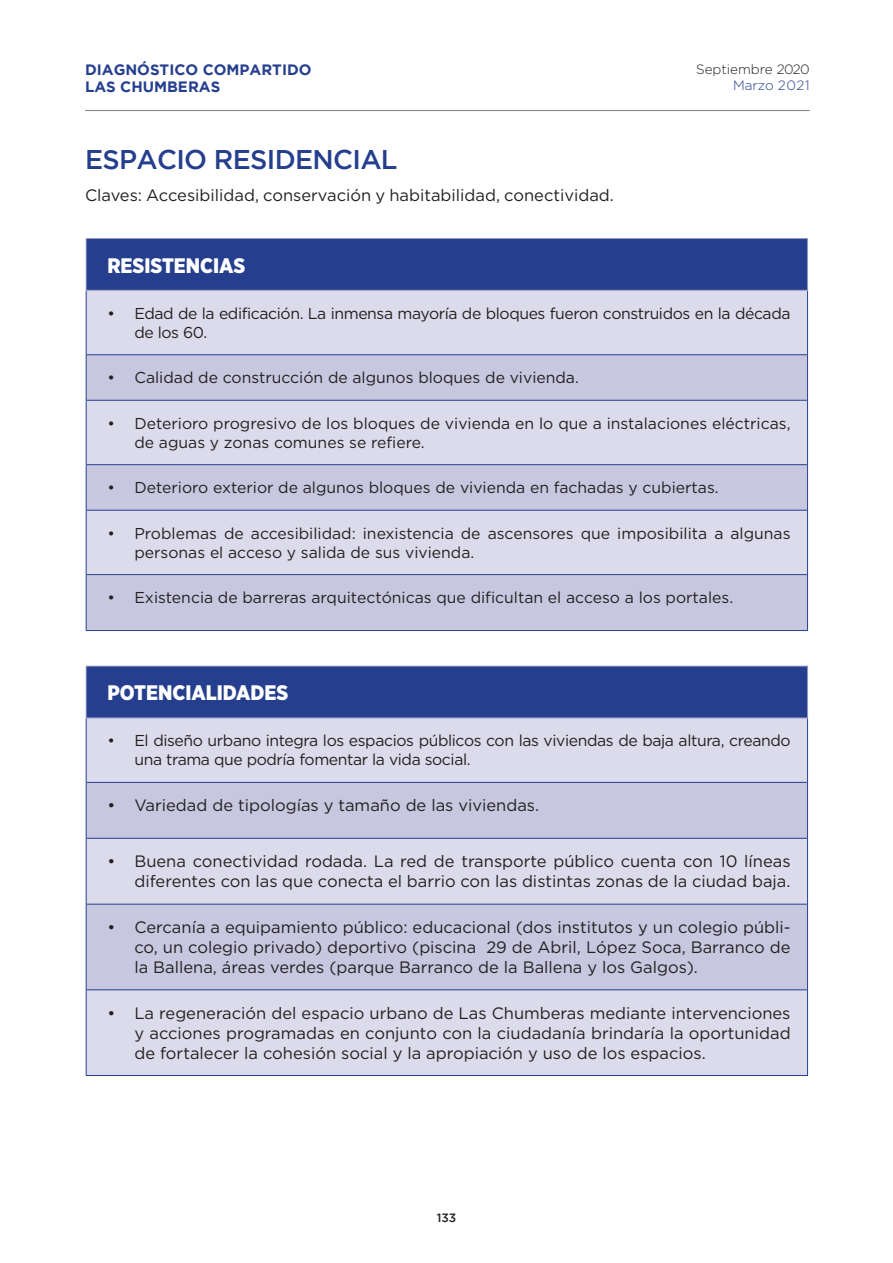
<style>
.page{position:relative;width:893px;height:1263px;background:#fff}
.page>*{position:absolute;margin:0;border:0;box-sizing:border-box;transform-origin:0 0}
.t1{font:500 27px "Gotham";letter-spacing:-.025em;color:#253f8e}
.t2{font:900 21px "Gotham Narrow";color:#fff}
.t3{font:16.5px/19.8px "Gotham";color:#231f20;text-align:justify}
.t4{font:15.75px/18.9px "Gotham";color:#231f20}
.t5{font:15.75px/18.9px "Gotham";letter-spacing:-.025em;color:#231f20}
.t6{font:700 15px/16.5px "Gotham";color:#253f8e}
.t7{font:300 13.5px "Gotham";color:#231f20}
.t8{font:300 13.5px "Gotham";color:#253f8e}
.t9{font:500 12px "Gotham";color:#231f20}
</style>
<div class="page">
<hr style="left:85px;top:110px;width:725px;height:1px;background:#808285">
<div style="left:86px;top:238px;width:721px;height:52px;background:#253f8e"></div>
<div style="left:87px;top:291px;width:720px;height:63px;background:#dbdbeb"></div>
<svg style="left:87px;top:355px;width:720px;height:275px;background:#cfcfe4"></svg>
<hr style="left:86px;top:291px;width:1px;height:64px;background:#253f8e">
<hr style="left:807px;top:291px;width:1px;height:64px;background:#253f8e">
<hr style="left:86px;top:400px;width:1px;height:65px;background:#253f8e">
<hr style="left:807px;top:400px;width:1px;height:65px;background:#253f8e">
<hr style="left:86px;top:355px;width:1px;height:45px;background:#253f8e">
<hr style="left:87px;top:354px;width:720px;height:1px;background:#253f8e">
<hr style="left:807px;top:355px;width:1px;height:45px;background:#253f8e">
<hr style="left:87px;top:400px;width:720px;height:1px;background:#253f8e">
<hr style="left:86px;top:238px;width:722px;height:1px;background:#9b9bc6">
<hr style="left:86px;top:239px;width:1px;height:51px;background:#9b9bc6">
<hr style="left:807px;top:239px;width:1px;height:51px;background:#9b9bc6">
<hr style="left:86px;top:290px;width:722px;height:1px;background:#9b9bc6">
<hr style="left:86px;top:465px;width:1px;height:45px;background:#253f8e">
<hr style="left:87px;top:464px;width:720px;height:1px;background:#253f8e">
<hr style="left:807px;top:465px;width:1px;height:45px;background:#253f8e">
<hr style="left:86px;top:575px;width:1px;height:55px;background:#253f8e">
<hr style="left:807px;top:575px;width:1px;height:55px;background:#253f8e">
<hr style="left:86px;top:630px;width:722px;height:1px;background:#253f8e">
<hr style="left:86px;top:510px;width:1px;height:65px;background:#253f8e">
<hr style="left:87px;top:510px;width:720px;height:1px;background:#253f8e">
<hr style="left:807px;top:510px;width:1px;height:65px;background:#253f8e">
<hr style="left:87px;top:574px;width:720px;height:1px;background:#253f8e">
<div style="left:86px;top:666px;width:721px;height:52px;background:#253f8e"></div>
<div style="left:87px;top:718px;width:720px;height:357px;background:#dbdbeb"></div>
<svg style="left:87px;top:783px;width:720px;height:206px;background:#cccce3"></svg>
<hr style="left:86px;top:718px;width:1px;height:64px;background:#253f8e">
<hr style="left:807px;top:718px;width:1px;height:64px;background:#253f8e">
<hr style="left:86px;top:838px;width:1px;height:66px;background:#253f8e">
<hr style="left:807px;top:838px;width:1px;height:66px;background:#253f8e">
<hr style="left:86px;top:990px;width:1px;height:85px;background:#253f8e">
<hr style="left:807px;top:990px;width:1px;height:85px;background:#253f8e">
<hr style="left:86px;top:782px;width:1px;height:56px;background:#253f8e">
<hr style="left:87px;top:782px;width:720px;height:1px;background:#253f8e">
<hr style="left:807px;top:782px;width:1px;height:56px;background:#253f8e">
<hr style="left:87px;top:838px;width:720px;height:1px;background:#253f8e">
<hr style="left:86px;top:904px;width:1px;height:86px;background:#253f8e">
<hr style="left:87px;top:904px;width:720px;height:1px;background:#253f8e">
<hr style="left:807px;top:904px;width:1px;height:86px;background:#253f8e">
<hr style="left:87px;top:989px;width:720px;height:1px;background:#253f8e">
<hr style="left:86px;top:666px;width:722px;height:1px;background:#9b9bc6">
<hr style="left:86px;top:666px;width:1px;height:51px;background:#9b9bc6">
<hr style="left:807px;top:666px;width:1px;height:51px;background:#9b9bc6">
<hr style="left:86px;top:717px;width:722px;height:1px;background:#9b9bc6">
<hr style="left:86px;top:1075px;width:722px;height:1px;background:#253f8e">
<p class="t6" style="left:85px;top:61px;width:228px">DIAGNÓSTICO COMPARTIDO<br>LAS CHUMBERAS</p>
<p class="t7" style="left:696px;top:62px;width:115px">Septiembre 2020</p>
<p class="t8" style="left:733px;top:78px;width:78px">Marzo 2021</p>
<h1 class="t1" style="left:85px;top:144px;width:314px">ESPACIO RESIDENCIAL</h1>
<p class="t3" style="left:85px;top:185px;width:530px">Claves: Accesibilidad, conservación y habitabilidad, conectividad.</p>
<p class="t2" style="left:107px;top:252px;width:139px">RESISTENCIAS</p>
<p class="t5" style="left:134px;top:303px;width:658px;text-indent:-27px">• Edad de la edificación. La inmensa mayoría de bloques fueron construidos en la década de los 60.</p>
<p class="t4" style="left:107px;top:368px;width:473px">• Calidad de construcción de algunos bloques de vivienda.</p>
<p class="t4" style="left:134px;top:413px;width:658px;text-indent:-27px">• Deterioro progresivo de los bloques de vivienda en lo que a instalaciones eléctricas, de aguas y zonas comunes se refiere.</p>
<p class="t4" style="left:107px;top:478px;width:613px">• Deterioro exterior de algunos bloques de vivienda en fachadas y cubiertas.</p>
<p class="t4" style="left:134px;top:523px;width:658px;text-indent:-27px">• Problemas de accesibilidad: inexistencia de ascensores que imposibilita a algunas personas el acceso y salida de sus vivienda.</p>
<p class="t4" style="left:107px;top:588px;width:627px">• Existencia de barreras arquitectónicas que dificultan el acceso a los portales.</p>
<p class="t2" style="left:107px;top:679px;width:182px">POTENCIALIDADES</p>
<p class="t5" style="left:134px;top:731px;width:658px;text-indent:-27px">• El diseño urbano integra los espacios públicos con las viviendas de baja altura, creando una trama que podría fomentar la vida social.</p>
<p class="t3" style="left:107px;top:795px;width:433px">• Variedad de tipologías y tamaño de las viviendas.</p>
<p class="t3" style="left:107px;top:851px;width:685px;text-align:right">• Buena conectividad rodada. La red de transporte público cuenta con 10 líneas diferentes con las que conecta el barrio con las distintas zonas de la ciudad baja.</p>
<p class="t3" style="left:134px;top:917px;width:658px;text-indent:-27px">• Cercanía a equipamiento público: educacional (dos institutos y un colegio públi&shy;co, un colegio privado) deportivo (piscina 29 de Abril, López Soca, Barranco de la Ballena, áreas verdes (parque Barranco de la Ballena y los Galgos).</p>
<p class="t3" style="left:134px;top:1003px;width:658px;text-indent:-27px">• La regeneración del espacio urbano de Las Chumberas mediante intervenciones y acciones programadas en conjunto con la ciudadanía brindaría la oportunidad de fortalecer la cohesión social y la apropiación y uso de los espacios.</p>
<p class="t9" style="left:437px;top:1211px;width:21px">133</p>
</div>
